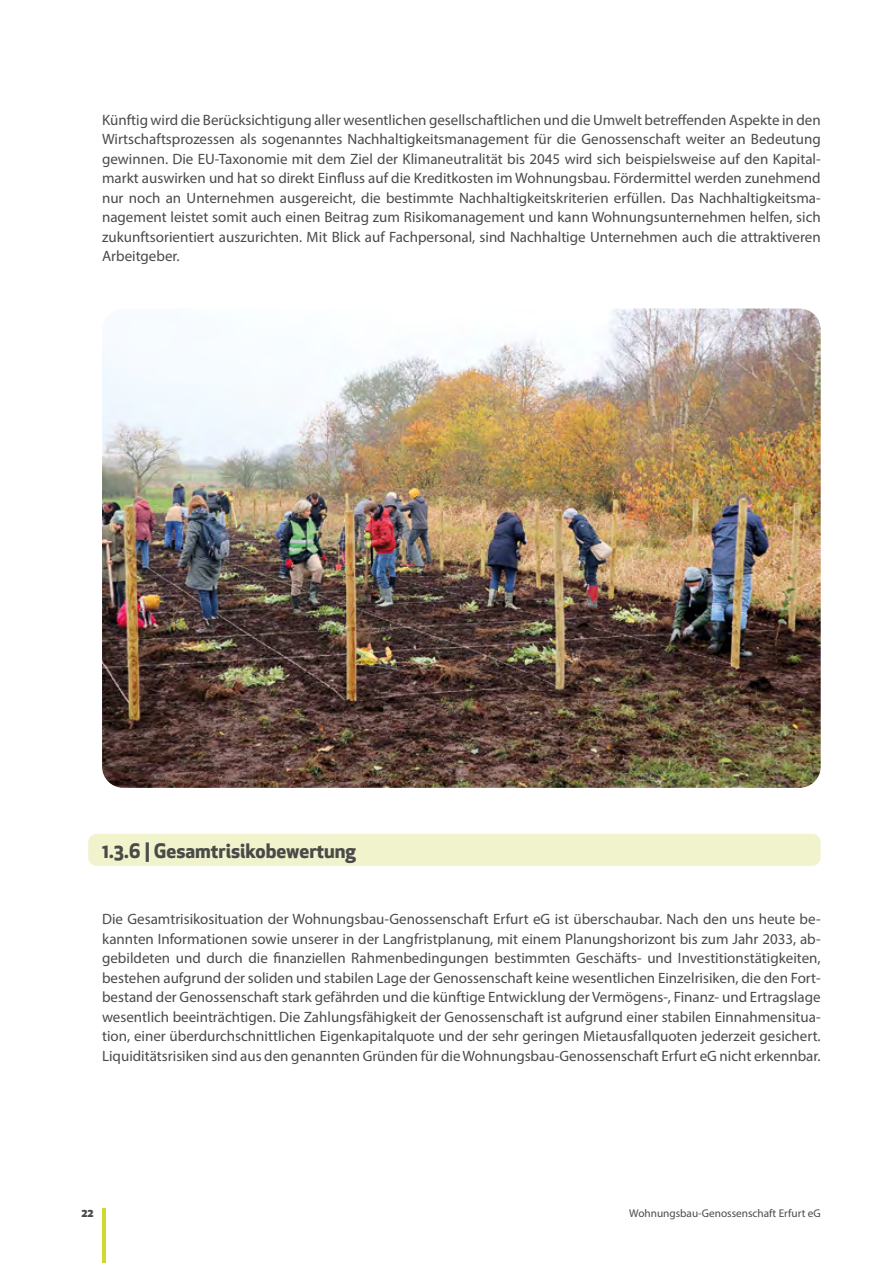
<style>
.page{position:relative;width:893px;height:1263px;background:#fff}
.page>*{position:absolute;margin:0;border:0;box-sizing:border-box;transform-origin:0 0}
.t1{font:700 19.5px "Apex New";color:#4a4a49}
.t2{font:15px/19.5px "Myriad Pro";color:#4a4a49;text-align:justify}
.t3{font:11.25px "Myriad Pro";color:#4b4a49}
.t4{font:800 11.25px "Apex New";color:#4a4a49}
</style>
<div class="page">
<hr style="left:102px;top:1208px;width:3px;height:55px;background:#d1d830">
<div style="left:88px;top:834px;width:733px;height:32px;background:#f1f3cd;border-radius:9px"></div>
<img style="left:102px;top:308px;width:719px;height:480px">
<p class="t2" style="left:102px;top:110px;width:720px">Künftig wird die Berücksichtigung aller wesentlichen gesellschaftlichen und die Umwelt betreffenden Aspekte in den Wirtschaftsprozessen als sogenanntes Nachhaltigkeitsmanagement für die Genossenschaft weiter an Bedeutung gewinnen. Die EU-Taxonomie mit dem Ziel der Klimaneutralität bis 2045 wird sich beispielsweise auf den Kapital&shy;markt auswirken und hat so direkt Einfluss auf die Kreditkosten im Wohnungsbau. Fördermittel werden zunehmend nur noch an Unternehmen ausgereicht, die bestimmte Nachhaltigkeitskriterien erfüllen. Das Nachhaltigkeitsma&shy;nagement leistet somit auch einen Beitrag zum Risikomanagement und kann Wohnungsunternehmen helfen, sich zukunftsorientiert auszurichten. Mit Blick auf Fachpersonal, sind Nachhaltige Unternehmen auch die attraktiveren Arbeitgeber.</p>
<h1 class="t1" style="left:102px;top:837px;width:256px">1.3.6 | Gesamtrisikobewertung</h1>
<p class="t2" style="left:102px;top:909px;width:720px">Die Gesamtrisikosituation der Wohnungsbau-Genossenschaft Erfurt eG ist überschaubar. Nach den uns heute be&shy;kannten Informationen sowie unserer in der Langfristplanung, mit einem Planungshorizont bis zum Jahr 2033, ab&shy;gebildeten und durch die finanziellen Rahmenbedingungen bestimmten Geschäfts- und Investitionstätigkeiten, bestehen aufgrund der soliden und stabilen Lage der Genossenschaft keine wesentlichen Einzelrisiken, die den Fort&shy;bestand der Genossenschaft stark gefährden und die künftige Entwicklung der Vermögens-, Finanz- und Ertragslage wesentlich beeinträchtigen. Die Zahlungsfähigkeit der Genossenschaft ist aufgrund einer stabilen Einnahmensitua&shy;tion, einer überdurchschnittlichen Eigenkapitalquote und der sehr geringen Mietausfallquoten jederzeit gesichert.<br>Liquiditätsrisiken sind aus den genannten Gründen für die Wohnungsbau-Genossenschaft Erfurt eG nicht erkennbar.</p>
<p class="t4" style="left:81px;top:1205px;width:14px">22</p>
<p class="t3" style="left:629px;top:1206px;width:193px">Wohnungsbau-Genossenschaft Erfurt eG</p>
</div>
